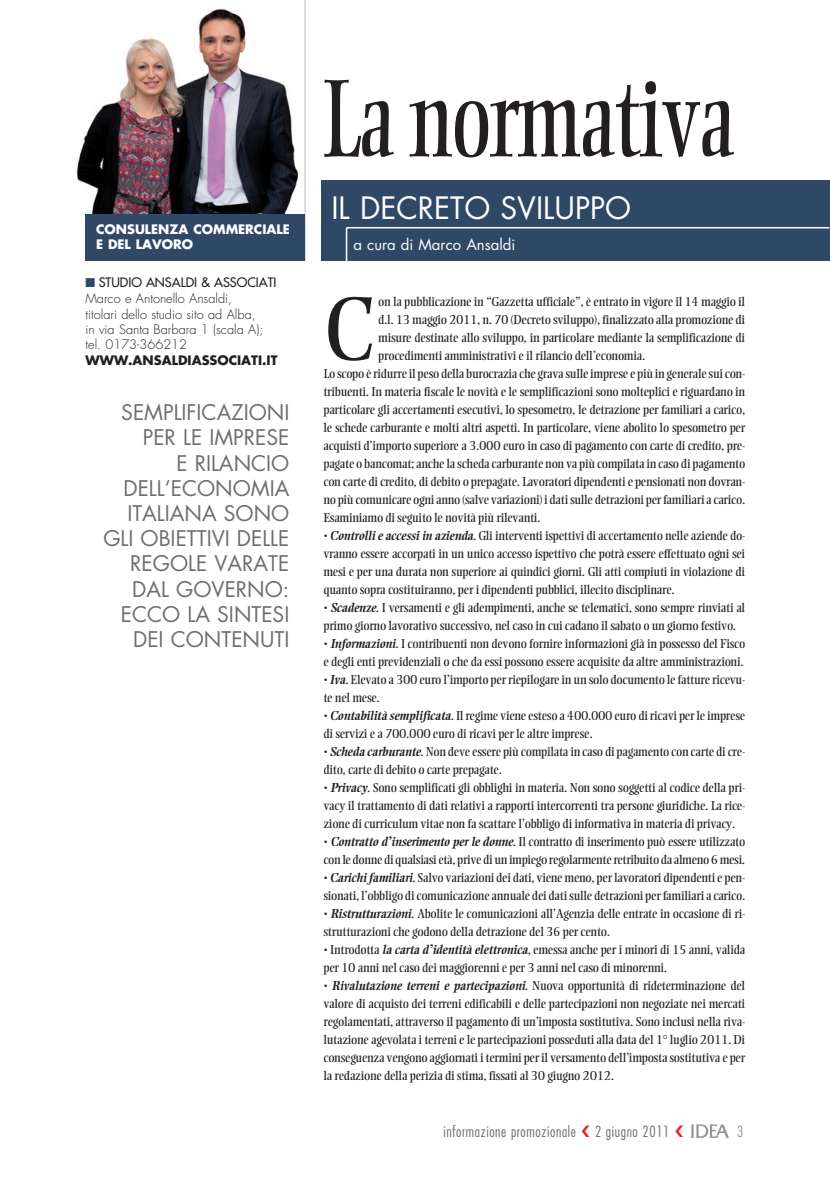
<style>
.page{position:relative;width:830px;height:1191px;background:#fff}
.page>*{position:absolute;margin:0;border:0;box-sizing:border-box;transform-origin:0 0}
.t1{font:108.6px "Ellington MT Std";letter-spacing:-.02em;color:#231f20;scale:.74 1}
.t2{font:89.7px "Ellington MT Std";color:#231f20;scale:.96 1}
.t3{font:30px "Futura Std";color:#fff}
.t4{font:21px/25.2px "Futura Std";color:#6d6e70;text-align:right}
.t5{font:300 condensed 15px "Futura Std";letter-spacing:.04em;color:#6d6e70}
.t6{font:15px "Futura Std";color:#fff}
.t7{font:300 condensed 15px "Futura Std";color:#939598}
.t8{font:12.75px/18px "Ellington MT Std";letter-spacing:-.02em;color:#231f20;scale:.96 1}
.t9{font:300 12.75px/15.5px "Futura Std";color:#231f20}
.t10{font:700 12.75px/15.3px "Futura Std";color:#fff}
.t11{font:700 12.75px "Futura Std";color:#231f20}
.s1{color:#2e4866}
.s2{font-weight:500}
.s3{font-weight:700;font-style:italic}
</style>
<div class="page">
<img style="left:76px;top:0;width:230px;height:215px">
<hr style="left:304px;top:0;width:1px;height:261px;background:#bcbec0">
<div style="left:321px;top:180px;width:508px;height:81px;background:#2e4866"></div>
<hr style="left:346px;top:227px;width:483px;height:1px;background:#fff">
<hr style="left:345px;top:228px;width:2px;height:33px;background:#fff">
<div style="left:85px;top:215px;width:219px;height:46px;background:#2e4866"></div>
<img style="left:691px;top:1124px;width:38px;height:13px">
<p class="t10" style="left:96px;top:222px;width:195px">CONSULENZA COMMERCIALE<br>E DEL LAVORO</p>
<p class="t9" style="left:85px;top:275px;width:192px"><span class="s1">■</span> <span class="s2">STUDIO ANSALDI &amp; ASSOCIATI<br></span>Marco e Antonello Ansaldi,<br>titolari dello studio sito ad Alba,<br>in via Santa Barbara 1 (scala A); tel. 0173-366212</p>
<p class="t11" style="left:85px;top:353px;width:193px">WWW.ANSALDIASSOCIATI.IT</p>
<h3 class="t4" style="left:103px;top:400px;width:187px">SEMPLIFICAZIONI<br>PER LE IMPRESE<br>E RILANCIO<br>DELL’ECONOMIA<br>ITALIANA SONO<br>GLI OBIETTIVI DELLE<br>REGOLE VARATE<br>DAL GOVERNO:<br>ECCO LA SINTESI<br>DEI CONTENUTI</h3>
<h1 class="t1" style="left:321px;top:77px;width:559px">La normativa</h1>
<h3 class="t3" style="left:331px;top:191px;width:301px">IL DECRETO SVILUPPO</h3>
<p class="t6" style="left:353px;top:236px;width:163px">a cura di Marco Ansaldi</p>
<h2 class="t2" style="left:323px;top:294px;width:55px">C</h2>
<p class="t8" style="left:378px;top:294px;width:383px">on la pubblicazione in “Gazzetta ufficiale”, è entrato in vigore il 14 maggio il</p>
<p class="t8" style="left:378px;top:312px;width:383px">d.l. 13 maggio 2011, n. 70 (Decreto sviluppo), finalizzato alla promozione di</p>
<p class="t8" style="left:378px;top:330px;width:383px">misure destinate allo sviluppo, in particolare mediante la semplificazione di</p>
<p class="t8" style="left:378px;top:348px;width:279px">procedimenti amministrativi e il rilancio dell’economia.</p>
<p class="t8" style="left:323px;top:366px;width:440px">Lo scopo è ridurre il peso della burocrazia che grava sulle imprese e più in generale sui con-</p>
<p class="t8" style="left:323px;top:384px;width:440px">tribuenti. In materia fiscale le novità e le semplificazioni sono molteplici e riguardano in</p>
<p class="t8" style="left:323px;top:402px;width:440px">particolare gli accertamenti esecutivi, lo spesometro, le detrazione per familiari a carico,</p>
<p class="t8" style="left:323px;top:420px;width:440px">le schede carburante e molti altri aspetti. In particolare, viene abolito lo spesometro per</p>
<p class="t8" style="left:323px;top:438px;width:440px">acquisti d’importo superiore a 3.000 euro in caso di pagamento con carte di credito, pre-</p>
<p class="t8" style="left:323px;top:456px;width:440px">pagate o bancomat; anche la scheda carburante non va più compilata in caso di pagamento</p>
<p class="t8" style="left:323px;top:474px;width:440px">con carte di credito, di debito o prepagate. Lavoratori dipendenti e pensionati non dovran-</p>
<p class="t8" style="left:323px;top:492px;width:440px">no più comunicare ogni anno (salve variazioni) i dati sulle detrazioni per familiari a carico.</p>
<p class="t8" style="left:323px;top:510px;width:227px">Esaminiamo di seguito le novità più rilevanti.</p>
<p class="t8" style="left:323px;top:528px;width:440px;text-align:justify">• <span class="s3">Controlli e accessi in azienda</span>. Gli interventi ispettivi di accertamento nelle aziende do - vranno essere accorpati in un unico accesso ispettivo che potrà essere effettuato ogni sei mesi e per una durata non superiore ai quindici giorni. Gli atti compiuti in violazione di quanto sopra costituiranno, per i dipendenti pubblici, illecito disciplinare.</p>
<p class="t8" style="left:323px;top:600px;width:440px">• <span class="s3">Scadenze</span>. I versamenti e gli adempimenti, anche se telematici, sono sempre rinviati al primo giorno lavorativo successivo, nel caso in cui cadano il sabato o un giorno festivo.</p>
<p class="t8" style="left:323px;top:636px;width:440px">• <span class="s3">Informazioni</span>. I contribuenti non devono fornire informazioni già in possesso del Fisco e degli enti previdenziali o che da essi possono essere acquisite da altre amministrazioni.</p>
<p class="t8" style="left:323px;top:672px;width:440px">• <span class="s3">Iva</span>. Elevato a 300 euro l’importo per riepilogare in un solo documento le fatture ricevu&shy;te nel mese.</p>
<p class="t8" style="left:323px;top:708px;width:440px">• <span class="s3">Contabilità semplificata</span>. Il regime viene esteso a 400.000 euro di ricavi per le imprese di servizi e a 700.000 euro di ricavi per le altre imprese.</p>
<p class="t8" style="left:323px;top:744px;width:440px">• <span class="s3">Scheda carburante</span>. Non deve essere più compilata in caso di pagamento con carte di cre&shy;dito, carte di debito o carte prepagate.</p>
<p class="t8" style="left:323px;top:780px;width:440px;text-align:justify">• <span class="s3">Privacy</span>. Sono semplificati gli obblighi in materia. Non sono soggetti al codice della pri&shy;vacy il trattamento di dati relativi a rapporti intercorrenti tra persone giuridiche. La rice&shy;zione di curriculum vitae non fa scattare l’obbligo di informativa in materia di privacy.</p>
<p class="t8" style="left:323px;top:834px;width:440px">• <span class="s3">Contratto d’inserimento per le donne</span>. Il contratto di inserimento può essere utilizzato con le donne di qualsiasi età, prive di un impiego regolarmente retribuito da almeno 6 mesi.</p>
<p class="t8" style="left:323px;top:870px;width:440px">• <span class="s3">Carichi familiari</span>. Salvo variazioni dei dati, viene meno, per lavoratori dipendenti e pen&shy;sionati, l’obbligo di comunicazione annuale dei dati sulle detrazioni per familiari a carico.</p>
<p class="t8" style="left:323px;top:906px;width:440px">• <span class="s3">Ristrutturazioni</span>. Abolite le comunicazioni all’Agenzia delle entrate in occasione di ri - strutturazioni che godono della detrazione del 36 per cento.</p>
<p class="t8" style="left:323px;top:942px;width:440px">• Introdotta <span class="s3">la carta d’identità elettronica</span>, emessa anche per i minori di 15 anni, valida per 10 anni nel caso dei maggiorenni e per 3 anni nel caso di minorenni.</p>
<p class="t8" style="left:323px;top:978px;width:440px;text-align:justify">• <span class="s3">Rivalutazione terreni e partecipazioni</span>. Nuova opportunità di rideterminazione del valore di acquisto dei terreni edificabili e delle partecipazioni non negoziate nei mercati regolamentati, attraverso il pagamento di un’imposta sostitutiva. Sono inclusi nella riva&shy;lutazione agevolata i terreni e le partecipazioni posseduti alla data del 1° luglio 2011. Di conseguenza vengono aggiornati i termini per il versamento dell’imposta sostitutiva e per la redazione della perizia di stima, fissati al 30 giugno 2012.</p>
<p class="t5" style="left:443px;top:1123px;width:227px">informazione promozionale 2 giugno 2011</p>
<p class="t7" style="left:736px;top:1123px;width:8px">3</p>
</div>
